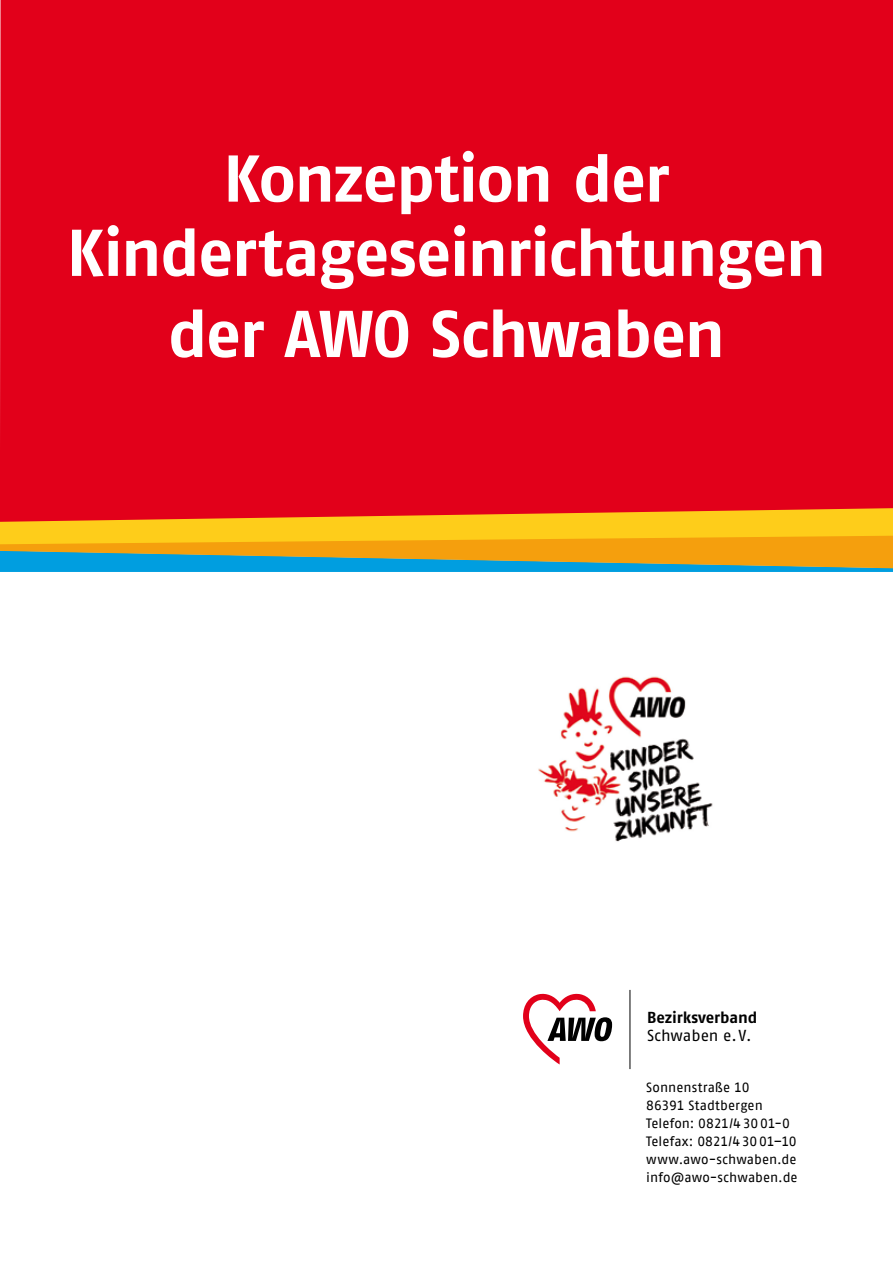
<style>
.page{position:relative;width:893px;height:1263px;background:#fff}
.page>*{position:absolute;margin:0;border:0;box-sizing:border-box;transform-origin:0 0}
.t1{font:700 66px/74.2px "AWO Fago Office";letter-spacing:-.02em;color:#fff;text-align:center}
.t2{font:700 15.9px "AWO Fago Office";letter-spacing:-.005em;color:#000}
.t3{font:15.9px "AWO Fago Office";letter-spacing:-.005em;color:#000}
.t4{font:13.5px/18px "AWO Fago Office";letter-spacing:.005em;color:#000}
</style>
<div class="page">
<div style="left:0;top:0;width:893px;height:508px;background:#e2001a"></div>
<svg style="left:0;top:508px;width:893px;height:64px"></svg>
<svg style="left:523px;top:993px;width:89px;height:71px"></svg>
<hr style="left:630px;top:990px;width:1px;height:79px;background:#000">
<img style="left:538px;top:676px;width:175px;height:166px">
<h1 class="t1" style="left:67px;top:141px;width:761px">Konzeption der<br>Kindertageseinrichtungen</h1>
<h1 class="t1" style="left:168px;top:296px;width:559px">der AWO Schwaben</h1>
<p class="t2" style="left:647px;top:1008px;width:112px">Bezirksverband</p>
<p class="t3" style="left:647px;top:1026px;width:106px">Schwaben e.V.</p>
<p class="t4" style="left:646px;top:1078px;width:153px">Sonnenstraße 10<br>86391 Stadtbergen<br>Telefon: 0821/43001-0<br>Telefax: 0821/43001–10 www.awo-schwaben.de info@awo-schwaben.de</p>
</div>
